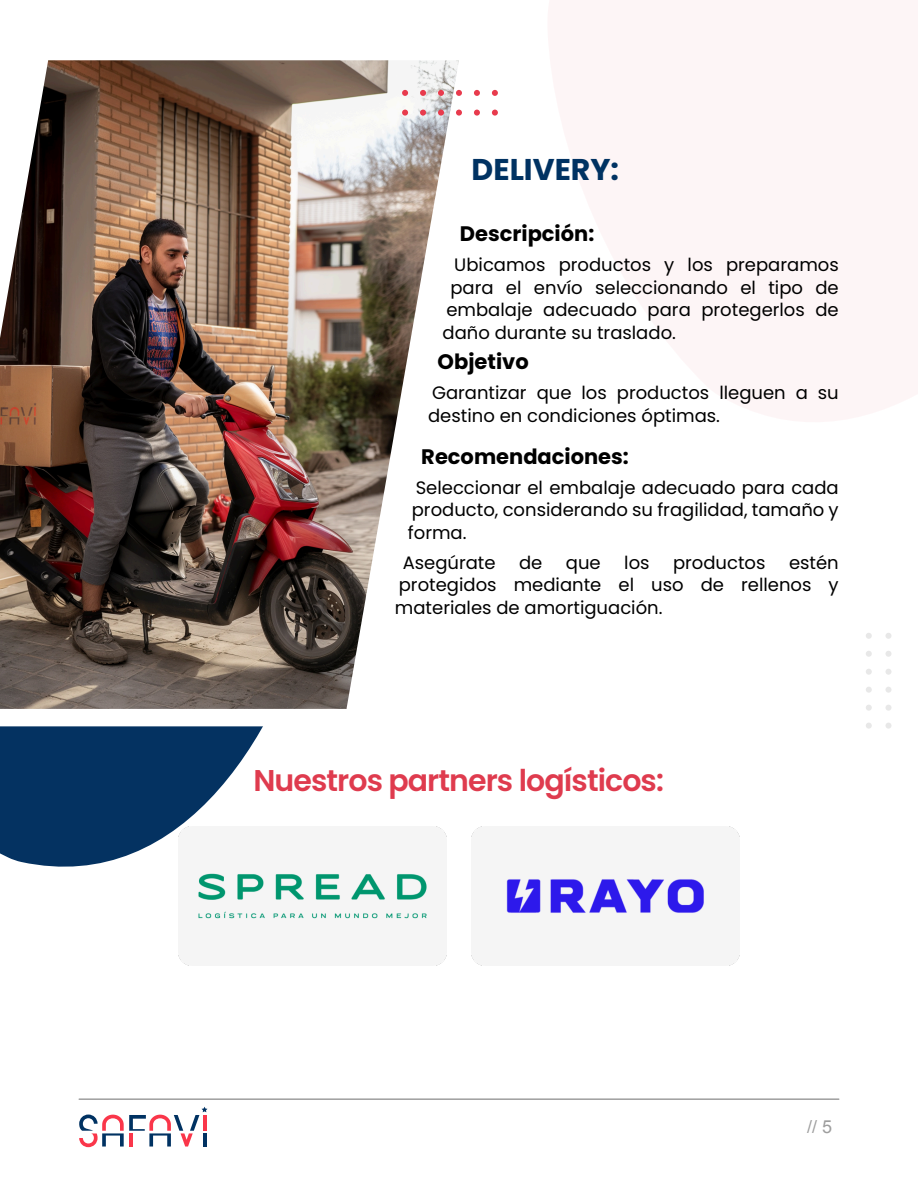
<style>
.page{position:relative;width:918px;height:1188px;background:#fff}
.page>*{position:absolute;margin:0;border:0;box-sizing:border-box;transform-origin:0 0}
.t1{font:600 30px "Poppins";letter-spacing:-.03em;color:#df3b4e}
.t2{font:700 30px "Poppins";color:#003262}
.t3{font:700 21px "Poppins";color:#000}
.t4{font:18px "Poppins";color:#000}
.t5{font:18px "Arial";color:#9e9e9e}
</style>
<div class="page">
<svg style="left:0;top:726px;width:263px;height:141px;fill:#043261"></svg>
<hr style="left:79px;top:1098px;width:760px;height:2px;background:#9e9e9e">
<svg style="left:79px;top:1107px;width:128px;height:40px"></svg>
<svg style="left:885px;top:633px;width:6px;height:6px"></svg>
<svg style="left:885px;top:651px;width:6px;height:6px"></svg>
<svg style="left:885px;top:669px;width:6px;height:6px"></svg>
<svg style="left:885px;top:687px;width:6px;height:6px"></svg>
<svg style="left:885px;top:705px;width:6px;height:6px"></svg>
<svg style="left:885px;top:723px;width:6px;height:6px"></svg>
<svg style="left:866px;top:633px;width:6px;height:6px"></svg>
<svg style="left:866px;top:651px;width:6px;height:6px"></svg>
<svg style="left:866px;top:669px;width:6px;height:6px"></svg>
<svg style="left:866px;top:687px;width:6px;height:6px"></svg>
<svg style="left:866px;top:705px;width:6px;height:6px"></svg>
<svg style="left:866px;top:723px;width:6px;height:6px"></svg>
<img style="left:0;top:60px;width:459px;height:649px">
<svg style="left:402px;top:90px;width:6px;height:6px"></svg>
<svg style="left:420px;top:90px;width:6px;height:6px"></svg>
<svg style="left:438px;top:90px;width:6px;height:6px"></svg>
<svg style="left:456px;top:90px;width:6px;height:6px"></svg>
<svg style="left:474px;top:90px;width:6px;height:6px"></svg>
<svg style="left:492px;top:90px;width:6px;height:6px"></svg>
<svg style="left:402px;top:110px;width:6px;height:6px"></svg>
<svg style="left:420px;top:110px;width:6px;height:6px"></svg>
<svg style="left:438px;top:110px;width:6px;height:6px"></svg>
<svg style="left:456px;top:110px;width:6px;height:6px"></svg>
<svg style="left:474px;top:110px;width:6px;height:6px"></svg>
<svg style="left:492px;top:110px;width:6px;height:6px"></svg>
<img style="left:179px;top:826px;width:267px;height:140px">
<img style="left:472px;top:826px;width:267px;height:140px">
<p class="t2" style="left:472px;top:149px;width:149px">DELIVERY:</p>
<p class="t3" style="left:460px;top:219px;width:136px">Descripción:</p>
<p class="t4" style="left:454px;top:252px;width:386px">Ubicamos productos y los preparamos</p>
<p class="t4" style="left:450px;top:275px;width:390px">para el envío seleccionando el tipo de</p>
<p class="t4" style="left:446px;top:297px;width:394px">embalaje adecuado para protegerlos de</p>
<p class="t4" style="left:443px;top:320px;width:235px">daño durante su traslado.</p>
<p class="t3" style="left:438px;top:347px;width:93px">Objetivo</p>
<p class="t4" style="left:432px;top:381px;width:408px">Garantizar que los productos lleguen a su</p>
<p class="t4" style="left:428px;top:403px;width:293px">destino en condiciones óptimas.</p>
<p class="t3" style="left:421px;top:442px;width:209px">Recomendaciones:</p>
<p class="t4" style="left:416px;top:475px;width:425px">Seleccionar el embalaje adecuado para cada</p>
<p class="t4" style="left:412px;top:497px;width:428px">producto, considerando su fragilidad, tamaño y</p>
<p class="t4" style="left:408px;top:520px;width:60px">forma.</p>
<p class="t4" style="left:403px;top:550px;width:94px">Asegúrate</p>
<p class="t4" style="left:519px;top:550px;width:25px">de</p>
<p class="t4" style="left:566px;top:550px;width:36px">que</p>
<p class="t4" style="left:624px;top:550px;width:27px">los</p>
<p class="t4" style="left:673px;top:550px;width:94px">productos</p>
<p class="t4" style="left:789px;top:550px;width:51px">estén</p>
<p class="t4" style="left:399px;top:572px;width:441px">protegidos mediante el uso de rellenos y</p>
<p class="t4" style="left:395px;top:595px;width:269px">materiales de amortiguación.</p>
<p class="t1" style="left:253px;top:760px;width:412px">Nuestros partners logísticos:</p>
<p class="t5" style="left:807px;top:1120px;width:27px">// 5</p>
</div>
